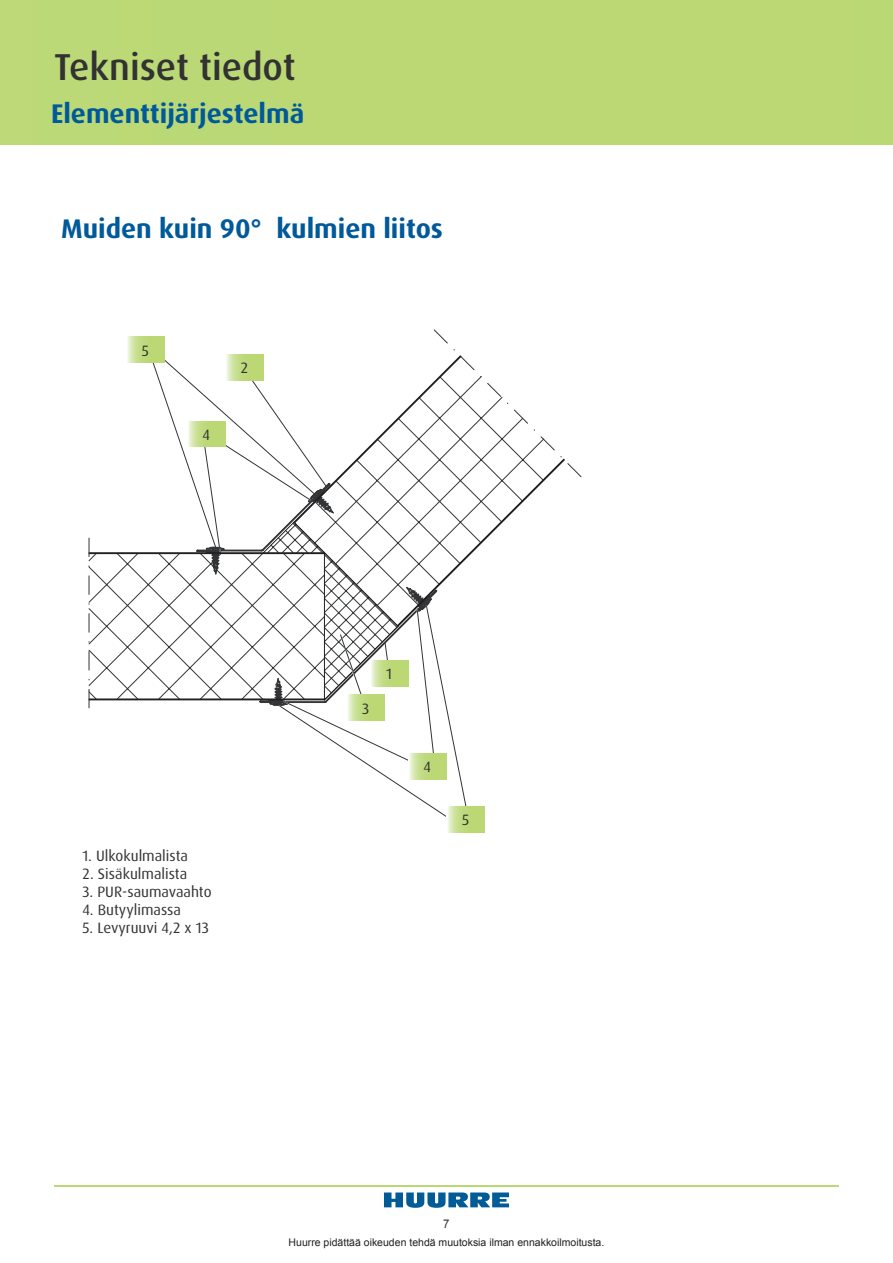
<style>
.page{position:relative;width:893px;height:1263px;background:#fff}
.page>*{position:absolute;margin:0;border:0;box-sizing:border-box;transform-origin:0 0}
.t1{font:500 37.5px "Dax OT";color:#333233}
.DAX_headline_2{font:700 27px "Dax OT";color:#005999}
.DAX_text_small{font:15px "Dax OT";color:#333233}
.t2{font:12px "Arial";color:#333233;scale:.95 1}
.t3{font:10.5px "Arial";color:#231f20}
</style>
<div class="page">
<div style="left:0;top:0;width:893px;height:145px;background:#bbd875"></div>
<svg style="left:384px;top:1192px;width:125px;height:16px"></svg>
<hr style="left:54px;top:1186px;width:785px;height:1px;background:#bad874">
<svg style="left:88px;top:552px;width:108px;height:149px"></svg>
<svg style="left:332px;top:355px;width:233px;height:232px"></svg>
<svg style="left:196px;top:483px;width:242px;height:220px"></svg>
<svg style="left:151px;top:348px;width:176px;height:205px"></svg>
<svg style="left:269px;top:604px;width:198px;height:213px"></svg>
<svg style="left:370px;top:660px;width:38px;height:26px"></svg>
<svg style="left:225px;top:354px;width:39px;height:26px"></svg>
<svg style="left:347px;top:695px;width:38px;height:26px"></svg>
<svg style="left:187px;top:421px;width:38px;height:26px"></svg>
<svg style="left:408px;top:753px;width:38px;height:26px"></svg>
<svg style="left:446px;top:806px;width:39px;height:26px"></svg>
<svg style="left:127px;top:337px;width:37px;height:26px"></svg>
<h1 class="t1" style="left:54px;top:44px;width:243px">Tekniset tiedot</h1>
<h2 class="DAX_headline_2" style="left:51px;top:97px;width:255px">Elementtijärjestelmä</h2>
<p class="DAX_headline_2" style="left:61px;top:212px;width:383px">Muiden kuin 90° kulmien liitos</p>
<p class="DAX_text_small" style="left:142px;top:341px;width:9px">5</p>
<p class="DAX_text_small" style="left:202px;top:425px;width:9px">4</p>
<p class="DAX_text_small" style="left:241px;top:358px;width:9px">2</p>
<p class="DAX_text_small" style="left:83px;top:846px;width:107px">1. Ulkokulmalista</p>
<p class="DAX_text_small" style="left:83px;top:864px;width:106px">2. Sisäkulmalista</p>
<p class="DAX_text_small" style="left:83px;top:882px;width:131px">3. PUR-saumavaahto</p>
<p class="DAX_text_small" style="left:83px;top:900px;width:100px">4. Butyylimassa</p>
<p class="DAX_text_small" style="left:83px;top:918px;width:128px">5. Levyruuvi 4,2 x 13</p>
<p class="DAX_text_small" style="left:362px;top:699px;width:9px">3</p>
<p class="DAX_text_small" style="left:386px;top:664px;width:7px">1</p>
<p class="DAX_text_small" style="left:424px;top:758px;width:9px">4</p>
<p class="DAX_text_small" style="left:462px;top:810px;width:9px">5</p>
<p class="t2" style="left:443px;top:1216px;width:8px">7</p>
<p class="t3" style="left:289px;top:1236px;width:317px">Huurre pidättää oikeuden tehdä muutoksia ilman ennakkoilmoitusta.</p>
</div>
